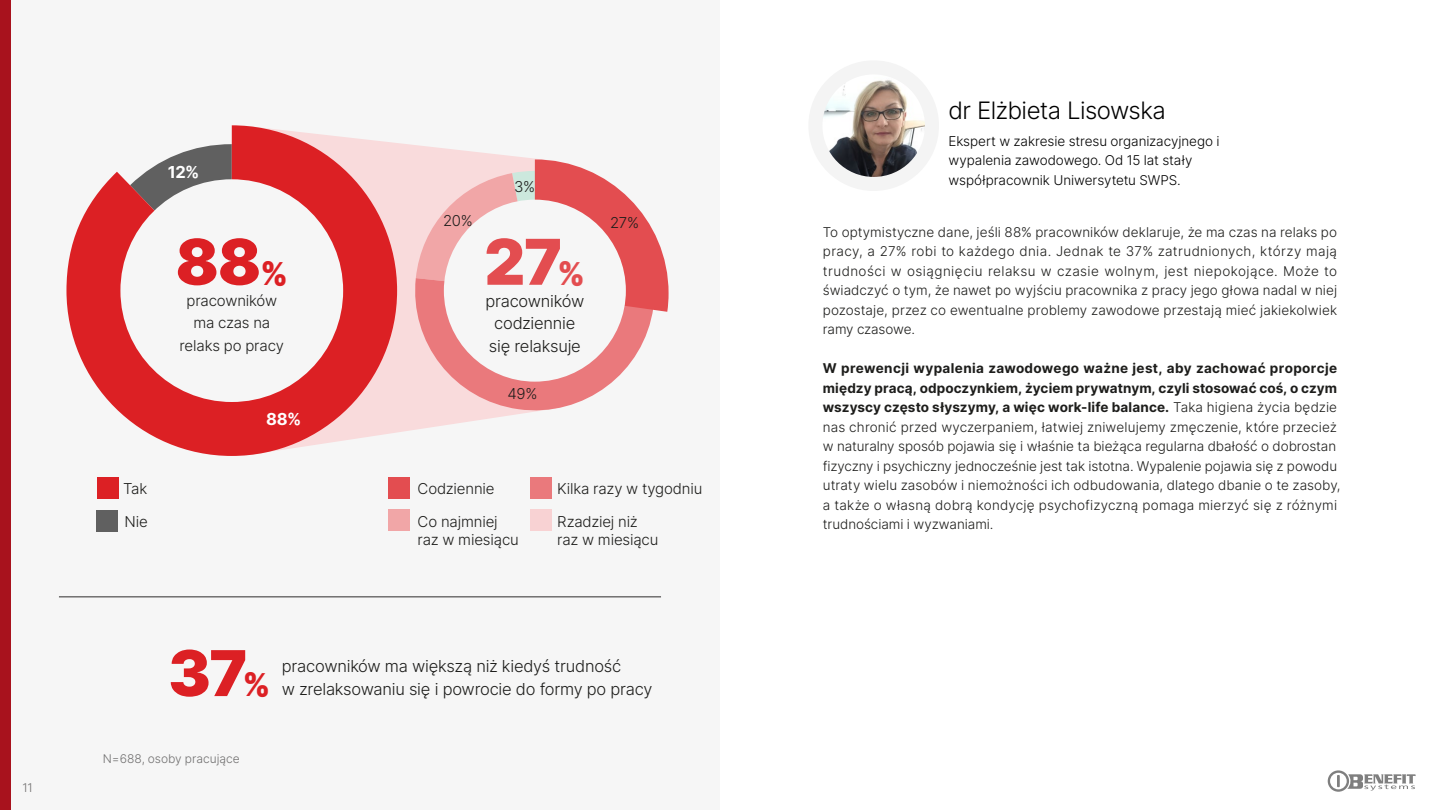
<style>
.page{position:relative;width:1440px;height:810px;background:#fff}
.page>*{position:absolute;margin:0;border:0;box-sizing:border-box;transform-origin:0 0}
.t1{font:900 63.15px "Inter";color:#dc2024}
.t2{font:900 63.15px "Inter";color:#e34d50}
.t3{font:300 24px "Inter";letter-spacing:-.025em;color:#000}
.t4{font:300 16.5px/22.5px "Inter";letter-spacing:-.015em;color:#1d1d1b}
.t5{font:700 16.5px "Inter";color:#fff}
.t6{font:300 15px/22.5px "Inter";letter-spacing:-.01em;color:#1d1d1b}
.t7{font:300 13.5px/19.5px "Inter";color:#1d1d1b;text-align:justify}
.t8{font:300 13.5px/19.5px "Inter";letter-spacing:-.005em;color:#000}
.t9{font:300 12px "Inter";color:#706f6f}
.s1{font-size:31.5px}
.s2{font-weight:700}
</style>
<div class="page">
<div style="left:0;top:0;width:720px;height:810px;background:#f6f6f6"></div>
<div style="left:0;top:0;width:10px;height:810px;background:#a8121d"></div>
<svg style="left:1328px;top:770px;width:88px;height:22px"></svg>
<svg style="left:397px;top:143px;width:138px;height:290px;fill:#f9dbdc"></svg>
<svg style="left:66px;top:125px;width:331px;height:331px;fill:#dc2024"></svg>
<div style="left:120px;top:179px;width:223px;height:223px;background:#f6f6f6;border-radius:50%"></div>
<div style="left:808px;top:60px;width:131px;height:131px;background:#f4f4f4;border-radius:65px"></div>
<svg style="left:409px;top:159px;width:260px;height:259px"></svg>
<div style="left:444px;top:200px;width:182px;height:182px;background:#f6f6f6;border-radius:50%"></div>
<div style="left:97px;top:477px;width:22px;height:22px;background:#dc2024"></div>
<div style="left:389px;top:477px;width:21px;height:22px;background:#e34d50"></div>
<div style="left:531px;top:477px;width:21px;height:22px;background:#ea797c"></div>
<div style="left:389px;top:510px;width:21px;height:21px;background:#f1a6a7"></div>
<div style="left:531px;top:510px;width:21px;height:21px;background:#f8d2d3"></div>
<div style="left:97px;top:510px;width:21px;height:22px;background:#606060"></div>
<hr style="left:59px;top:596px;width:602px;height:2px;background:#706f6f">
<img style="left:822px;top:74px;width:103px;height:103px;border-radius:51px">
<p class="t9" style="left:22px;top:779px;width:12px">11</p>
<p class="t5" style="left:168px;top:160px;width:33px">12%</p>
<p class="t6" style="left:123px;top:477px;width:26px">Tak</p>
<p class="t6" style="left:125px;top:510px;width:25px">Nie</p>
<h1 class="t1" style="left:175px;top:216px;width:114px">88<span class="s1">%</span></h1>
<p class="t6" style="left:180px;top:289px;width:106px;text-align:center">pracowników ma czas na relaks po pracy</p>
<p class="t5" style="left:266px;top:407px;width:37px">88%</p>
<p class="t6" style="left:443px;top:209px;width:31px">20%</p>
<p class="t6" style="left:514px;top:175px;width:22px">3%</p>
<h1 class="t2" style="left:484px;top:216px;width:102px">27<span class="s1">%</span></h1>
<p class="t4" style="left:485px;top:289px;width:101px;text-align:center">pracowników codziennie się relaksuje</p>
<p class="t6" style="left:507px;top:382px;width:32px">49%</p>
<p class="t6" style="left:610px;top:211px;width:30px">27%</p>
<p class="t6" style="left:418px;top:477px;width:79px">Codziennie</p>
<p class="t6" style="left:557px;top:477px;width:147px">Kilka razy w tygodniu</p>
<p class="t6" style="left:418px;top:512px;width:103px;line-height:18px">Co najmniej raz w miesiącu</p>
<p class="t6" style="left:557px;top:512px;width:103px;line-height:18px">Rzadziej niż raz w miesiącu</p>
<h1 class="t1" style="left:168px;top:627px;width:104px">37<span class="s1">%</span></h1>
<p class="t4" style="left:282px;top:655px;width:372px">pracowników ma większą niż kiedyś trudność<br>w zrelaksowaniu się i powrocie do formy po pracy</p>
<p class="t9" style="left:103px;top:750px;width:139px">N=688, osoby pracujące</p>
<h2 class="t3" style="left:949px;top:93px;width:219px">dr Elżbieta Lisowska</h2>
<p class="t8" style="left:949px;top:131px;width:273px">Ekspert w zakresie stresu organizacyjnego i wypalenia zawodowego. Od 15 lat stały współpracownik Uniwersytetu SWPS.</p>
<p class="t7" style="left:823px;top:222px;width:516px">To optymistyczne dane, jeśli 88% pracowników deklaruje, że ma czas na relaks po pracy, a 27% robi to każdego dnia. Jednak te 37% zatrudnionych, którzy mają trudności w osiągnięciu relaksu w czasie wolnym, jest niepokojące. Może to świadczyć o tym, że nawet po wyjściu pracownika z pracy jego głowa nadal w niej pozostaje, przez co ewentualne problemy zawodowe przestają mieć jakiekolwiek ramy czasowe.</p>
<p class="t7" style="left:823px;top:358px;width:519px;text-align:left"><span class="s2">W prewencji wypalenia zawodowego ważne jest, aby zachować proporcje między pracą, odpoczynkiem, życiem prywatnym, czyli stosować coś, o czym wszyscy często słyszymy, a więc work-life balance.</span> Taka higiena życia będzie nas chronić przed wyczerpaniem, łatwiej zniwelujemy zmęczenie, które przecież w naturalny sposób pojawia się i właśnie ta bieżąca regularna dbałość o dobrostan fizyczny i psychiczny jednocześnie jest tak istotna. Wypalenie pojawia się z powodu utraty wielu zasobów i niemożności ich odbudowania, dlatego dbanie o te zasoby, a także o własną dobrą kondycję psychofizyczną pomaga mierzyć się z różnymi trudnościami i wyzwaniami.</p>
</div>
